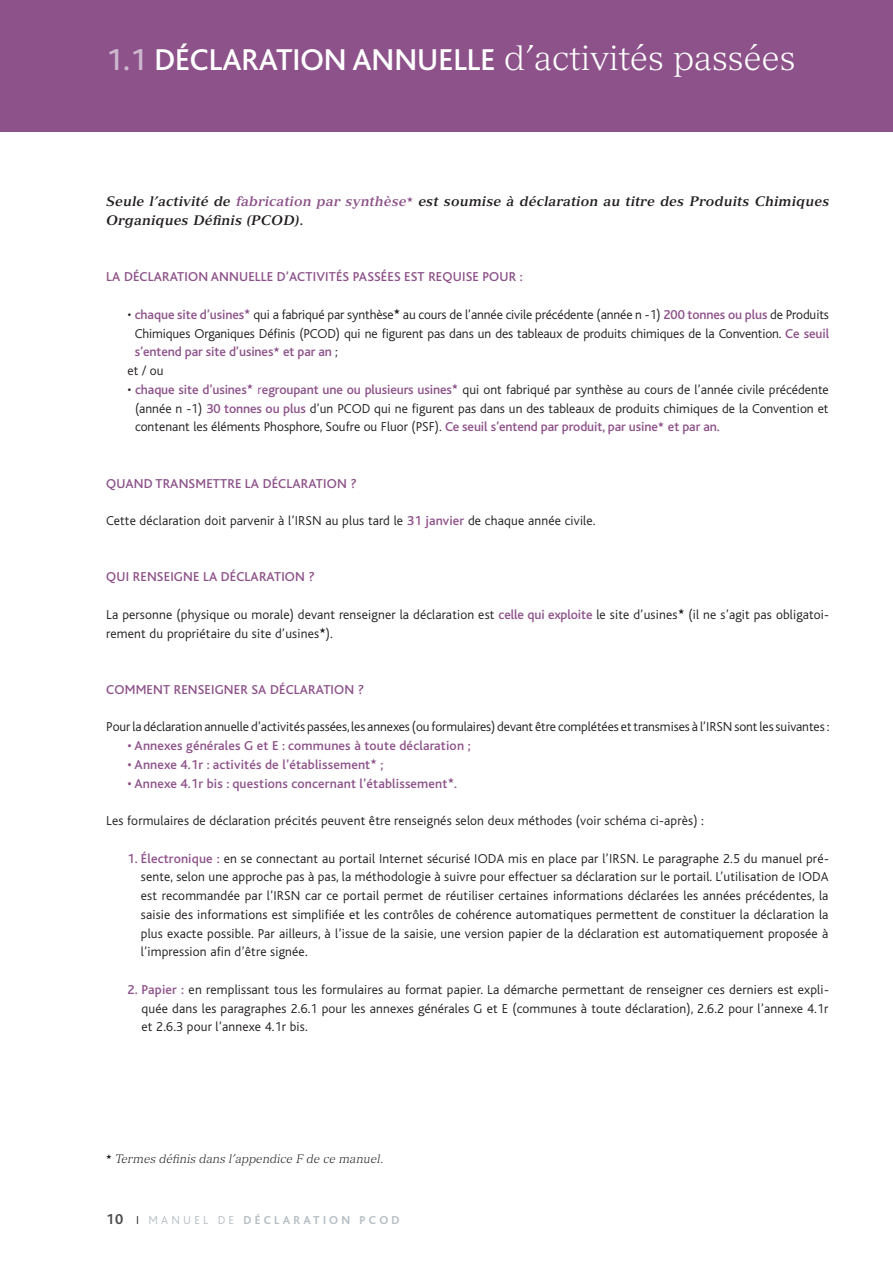
<style>
.page{position:relative;width:893px;height:1263px;background:#fff}
.page>*{position:absolute;margin:0;border:0;box-sizing:border-box;transform-origin:0 0}
.t1{font:500 31.5px "Bliss";color:#fff}
.t2{font:300 13.5px/18.8px "Bliss";color:#231f20;text-align:justify}
.t3{font:500 13.5px "Bliss";letter-spacing:.01em;color:#8d528a}
.t4{font:italic 700 13.5px/18.8px "Versailles";letter-spacing:.015em;color:#231f20}
.t5{font:italic 300 12px "Versailles";letter-spacing:.015em;color:#231f20}
.t6{font:700 12px "Bliss";letter-spacing:.27em;color:#b5bec3}
.s1{color:#cdb7cd}
.s2{font-family:"Versailles";font-weight:300;font-size:34.5px}
.s3{color:#8d528a}
.s4{font-weight:500;color:#8d528a}
.s5{font-weight:300;color:#231f20}
.s6{font-size:15px;color:#4b4c4d}
.s7{font-weight:300}
</style>
<div class="page">
<div style="left:0;top:0;width:893px;height:131px;background:#8d528a"></div>
<h1 class="t1" style="left:106px;top:43px;width:691px"><span class="s1">1.1</span> déclaration annuelle <span class="s2">d’activités passées</span></h1>
<p class="t4" style="left:106px;top:192px;width:725px">Seule l’activité de <span class="s3">fabrication par synthèse</span><sup>★</sup> est soumise à déclaration au titre des Produits Chimiques<br>Organiques Définis (PCOD).</p>
<p class="t3" style="left:106px;top:270px;width:418px">La déclaration annuelle d’activités passées est requise pour :</p>
<p class="t2" style="left:128px;top:305px;width:703px">• <span class="s4">chaque site d’usines</span><sup>★</sup> qui a fabriqué par synthèse★ au cours de l’année civile précédente (année n -1) <span class="s4">200 tonnes ou plus</span> de Produits</p>
<p class="t2" style="left:135px;top:324px;width:696px">Chimiques Organiques Définis (PCOD) qui ne figurent pas dans un des tableaux de produits chimiques de la Convention. <span class="s4">Ce seuil</span></p>
<p class="t3" style="left:135px;top:345px;width:205px">s’entend par site d’usines★ et par an <span class="s5">;</span></p>
<p class="t2" style="left:128px;top:361px;width:38px">et / ou</p>
<p class="t2" style="left:135px;top:380px;width:695px;text-indent:-7px">• <span class="s4">chaque site d’usines</span><sup>★</sup> <span class="s3">r</span><span class="s4">egroupant une ou plusieurs usines</span><sup>★</sup> qui ont fabriqué par synthèse au cours de l’année civile précédente (année n -1) <span class="s4">30 tonnes ou plus</span> d’un PCOD qui ne figurent pas dans un des tableaux de produits chimiques de la Convention et contenant les éléments Phosphore, Soufre ou Fluor (PSF). <span class="s4">Ce seuil s’entend par produit, par usine</span><sup>★</sup> <span class="s4">et par an.</span></p>
<p class="t3" style="left:106px;top:476px;width:252px">Quand transmettre la déclaration ?</p>
<p class="t2" style="left:106px;top:511px;width:491px">Cette déclaration doit parvenir à l’IRSN au plus tard le <span class="s4">31 janvier</span> de chaque année civile.</p>
<p class="t3" style="left:106px;top:570px;width:210px">Qui renseigne la déclaration ?</p>
<p class="t2" style="left:106px;top:605px;width:724px">La personne (physique ou morale) devant renseigner la déclaration est <span class="s4">celle qui exploite</span> le site d’usines★ (il ne s’agit pas obligatoi&shy;rement du propriétaire du site d’usines★).</p>
<p class="t3" style="left:106px;top:682px;width:259px">Comment renseigner sa déclaration ?</p>
<p class="t2" style="left:106px;top:718px;width:724px">Pour la déclaration annuelle d’activités passées, les annexes (ou formulaires) devant être complétées et transmises à l’IRSN sont les suivantes :</p>
<p class="t3" style="left:128px;top:739px;width:345px">• Annexes générales G et E : communes à toute déclaration ;</p>
<p class="t3" style="left:128px;top:757px;width:257px">• Annexe 4.1r : activités de l’établissement★ ;</p>
<p class="t3" style="left:128px;top:776px;width:331px">• Annexe 4.1r bis : questions concernant l’établissement★.</p>
<p class="t2" style="left:106px;top:811px;width:599px">Les formulaires de déclaration précités peuvent être renseignés selon deux méthodes (voir schéma ci-après) :</p>
<p class="t2" style="left:141px;top:849px;width:690px;text-indent:-13px"><span class="s4">1. Électronique :</span> en se connectant au portail Internet sécurisé IODA mis en place par l’IRSN. Le paragraphe 2.5 du manuel pré&shy;sente, selon une approche pas à pas, la méthodologie à suivre pour effectuer sa déclaration sur le portail. L’utilisation de IODA est recommandée par l’IRSN car ce portail permet de réutiliser certaines informations déclarées les années précédentes, la saisie des informations est simplifiée et les contrôles de cohérence automatiques permettent de constituer la déclaration la plus exacte possible. Par ailleurs, à l’issue de la saisie, une version papier de la déclaration est automatiquement proposée à l’impression afin d’être signée.</p>
<p class="t2" style="left:142px;top:980px;width:689px;text-indent:-14px"><span class="s4">2. Papier :</span> en remplissant tous les formulaires au format papier. La démarche permettant de renseigner ces derniers est expli&shy;quée dans les paragraphes 2.6.1 pour les annexes générales G et E (communes à toute déclaration), 2.6.2 pour l’annexe 4.1r et 2.6.3 pour l’annexe 4.1r bis.</p>
<p class="t5" style="left:106px;top:1151px;width:279px">★ Termes définis dans l’appendice F de ce manuel.</p>
<p class="t6" style="left:106px;top:1214px;width:295px"><span class="s6">10</span> <span class="s5">I</span> <span class="s7">MANUEL DE</span> DÉCLARATION PCOD</p>
</div>
